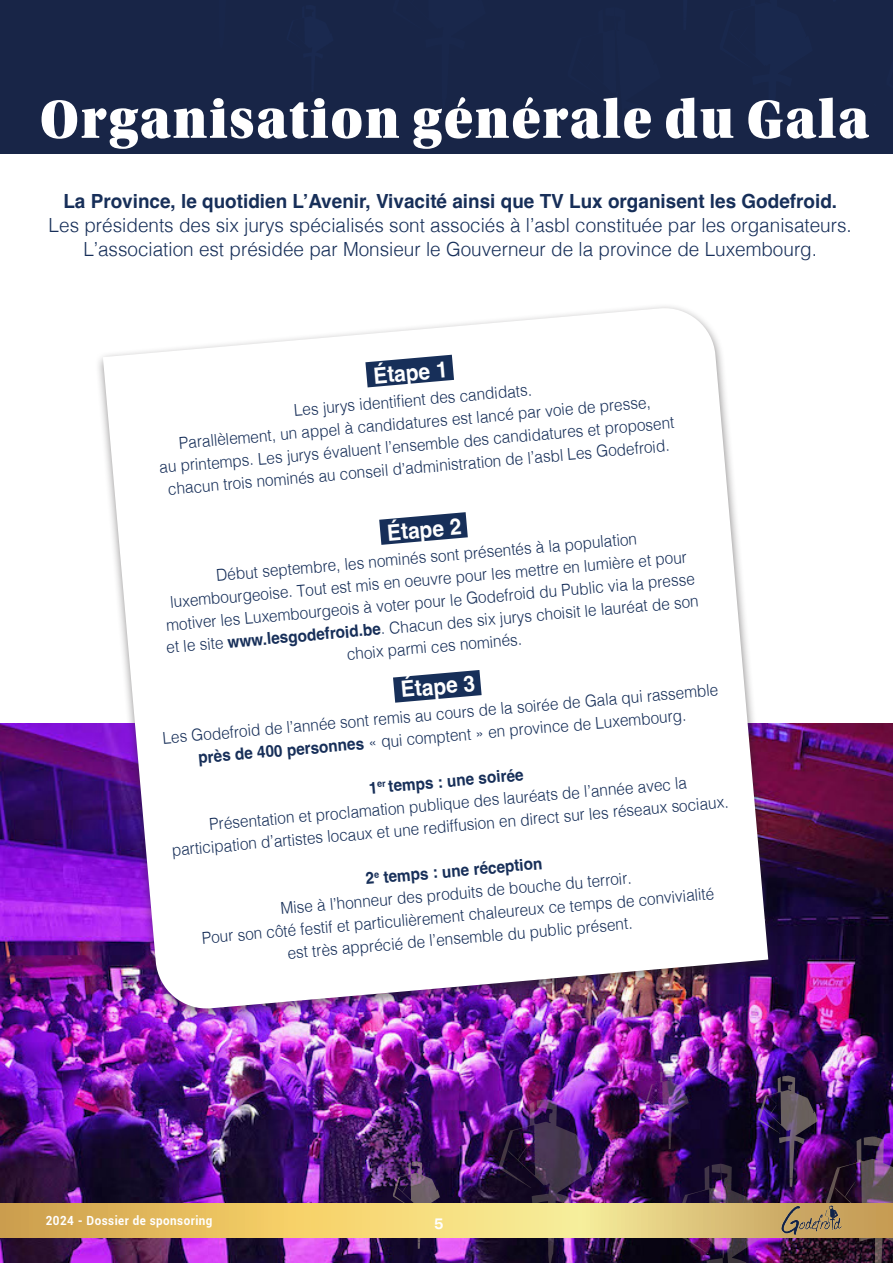
<style>
.page{position:relative;width:893px;height:1263px;background:#fff}
.page>*{position:absolute;margin:0;border:0;box-sizing:border-box;transform-origin:0 0}
.t1{font:56.7px "Utopia Std Black Headline";letter-spacing:.04em;color:#fff;scale:.92 1}
.t2{font:700 22.5px "Helvetica";color:#fff;scale:.93 1}
.Sous-Titres{font:300 19.5px/24px "Helvetica";color:#172f59;text-align:center}
.t3{font:300 16.5px/22.5px "Helvetica";color:#172f59;text-align:center;scale:.93 1}
.t4{font:700 16.5px "Helvetica";color:#172f59;scale:.93 1}
.t5{font:700 15px "Galvji";color:#fff}
.t6{font:700 12.6px "Roboto";letter-spacing:.04em;color:#fff;scale:.92 1}
.s1{font-weight:700}
</style>
<div class="page">
<img style="left:0;top:724px;width:893px;height:539px">
<img style="left:826px;top:1135px;width:67px;height:128px">
<img style="left:646px;top:1070px;width:172px;height:193px">
<img style="left:499px;top:1099px;width:93px;height:164px">
<svg style="left:393px;top:1161px;width:47px;height:88px"></svg>
<svg style="left:0;top:1203px;width:893px;height:34px"></svg>
<img style="left:773px;top:1196px;width:77px;height:47px">
<div style="left:95px;top:303px;width:683px;height:719px;background:#231f20;opacity:.54"></div>
<svg style="left:103px;top:306px;width:665px;height:705px"></svg>
<svg style="left:379px;top:512px;width:89px;height:33px"></svg>
<svg style="left:365px;top:355px;width:89px;height:32px"></svg>
<svg style="left:393px;top:670px;width:89px;height:33px"></svg>
<div style="left:0;top:0;width:893px;height:153px;background:#182547"></div>
<p class="t1" style="left:40px;top:90px;width:902px">Organisation générale du Gala</p>
<p class="Sous-Titres" style="left:49px;top:187px;width:805px"><span class="s1">La Province, le quotidien L’Avenir, Vivacité ainsi que TV Lux organisent les Godefroid.<br></span>Les présidents des six jurys spécialisés sont associés à l’asbl constituée par les organisateurs.<br>L’association est présidée par Monsieur le Gouverneur de la province de Luxembourg.</p>
<p class="t2" style="left:372px;top:362px;width:82px;rotate:-5deg">Étape 1</p>
<p class="t3" style="left:293px;top:398px;width:258px;rotate:-5deg">Les jurys identifi ent des candidats.</p>
<p class="t3" style="left:156px;top:432px;width:557px;rotate:-5deg">Parallèlement, un appel à candidatures est lancé par voie de presse,<br>au printemps. Les jurys évaluent l’ensemble des candidatures et proposent chacun trois nominés au conseil d’administration de l’asbl Les Godefroid.</p>
<p class="t2" style="left:386px;top:519px;width:82px;rotate:-5deg">Étape 2</p>
<p class="t3" style="left:215px;top:563px;width:455px;rotate:-5deg">Début septembre, les nominés sont présentés à la population</p>
<p class="t3" style="left:161px;top:590px;width:576px;rotate:-5deg">luxembourgeoise. Tout est mis en oeuvre pour les mettre en lumière et pour motiver les Luxembourgeois à voter pour le Godefroid du Public via la presse et le site <span class="s1">www.lesgodefroid.be</span>. Chacun des six jurys choisit le lauréat de son choix parmi ces nominés.</p>
<p class="t2" style="left:400px;top:676px;width:82px;rotate:-5deg">Étape 3</p>
<p class="t3" style="left:161px;top:726px;width:601px;rotate:-5deg">Les Godefroid de l’année sont remis au cours de la soirée de Gala qui rassemble <span class="s1">près de 400 personnes</span> « qui comptent » en province de Luxembourg.</p>
<p class="t4" style="left:368px;top:778px;width:168px;rotate:-5deg">1<sup>er</sup> temps : une soirée</p>
<p class="t3" style="left:169px;top:815px;width:602px;rotate:-5deg">Présentation et proclamation publique des lauréats de l’année avec la participation d’artistes locaux et une rediffusion en direct sur les réseaux sociaux.</p>
<p class="t4" style="left:365px;top:868px;width:192px;rotate:-5deg">2<sup>e</sup> temps : une réception</p>
<p class="t3" style="left:279px;top:896px;width:380px;rotate:-5deg">Mise à l’honneur des produits de bouche du terroir.</p>
<p class="t3" style="left:201px;top:925px;width:554px;rotate:-5deg">Pour son côté festif et particulièrement chaleureux ce temps de convivialité est très apprécié de l’ensemble du public présent.</p>
<p class="t6" style="left:46px;top:1212px;width:183px">2024 - Dossier de sponsoring</p>
<p class="t5" style="left:434px;top:1215px;width:11px">5</p>
</div>
